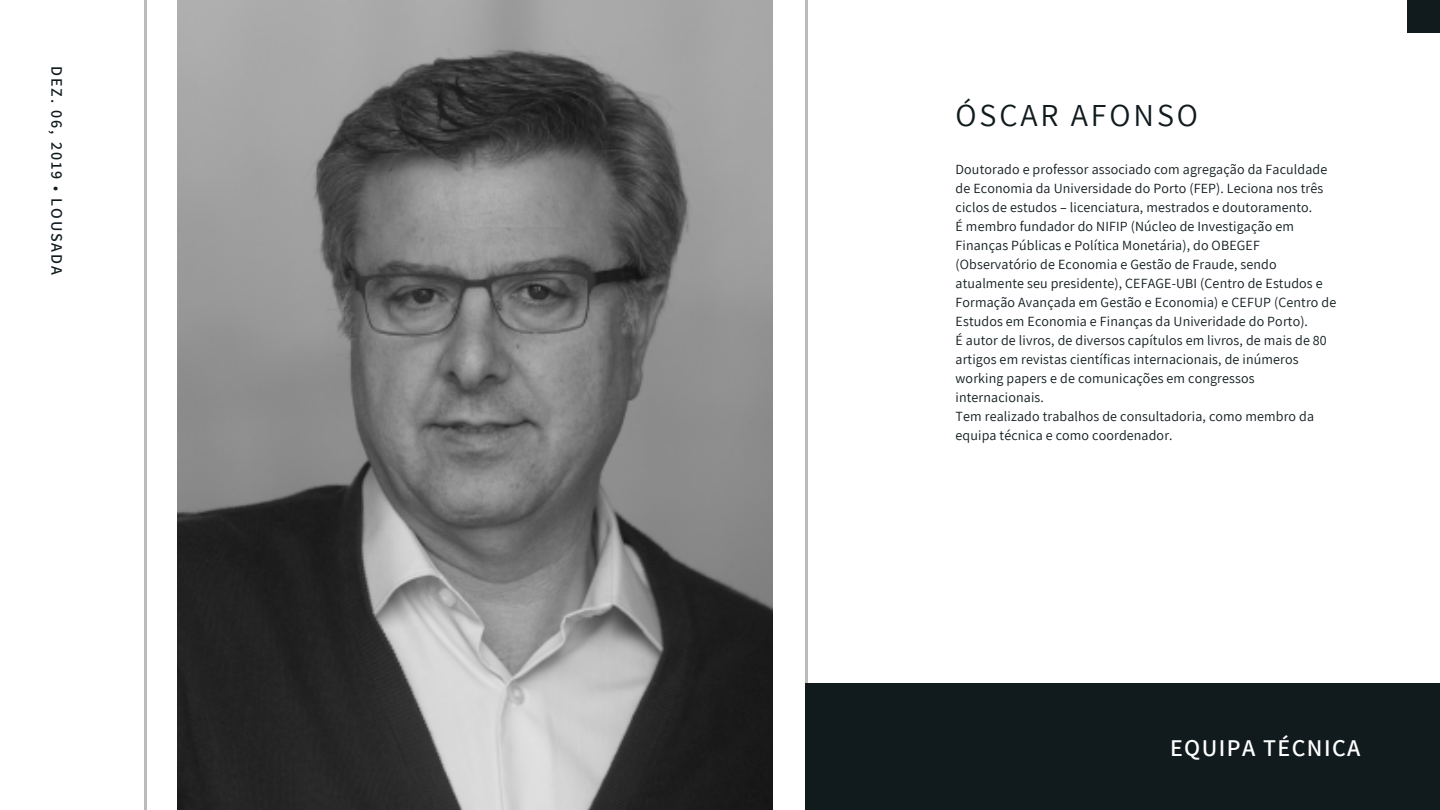
<style>
.page{position:relative;width:1440px;height:810px;background:#fff}
.page>*{position:absolute;margin:0;border:0;box-sizing:border-box;transform-origin:0 0}
.t1{font:32px "Assistant";letter-spacing:.09em;color:#111b1e}
.t2{font:600 24px "Assistant";letter-spacing:.06em;color:#fff}
.t3{font:600 16px "Assistant";letter-spacing:.12em;color:#111b1e}
.t4{font:14px/19px "Assistant";letter-spacing:.01em;color:#111b1e}
</style>
<div class="page">
<hr style="left:805px;top:0;width:2px;height:810px;background:#111b1e">
<hr style="left:145px;top:0;width:2px;height:810px;background:#111b1e">
<img style="left:177px;top:0;width:595px;height:810px">
<div style="left:805px;top:683px;width:635px;height:127px;background:#111b1e"></div>
<div style="left:1407px;top:0;width:33px;height:33px;background:#111b1e"></div>
<p class="t3" style="left:68px;top:66px;width:210px;rotate:90deg">DEZ. 06, 2019 • LOUSADA</p>
<h1 class="t1" style="left:956px;top:94px;width:244px">ÓSCAR AFONSO</h1>
<p class="t4" style="left:956px;top:159px;width:382px">Doutorado e professor associado com agregação da Faculdade de Economia da Universidade do Porto (FEP). Leciona nos três ciclos de estudos – licenciatura, mestrados e doutoramento.<br>É membro fundador do NIFIP (Núcleo de Investigação em Finanças Públicas e Política Monetária), do OBEGEF (Observatório de Economia e Gestão de Fraude, sendo atualmente seu presidente), CEFAGE-UBI (Centro de Estudos e Formação Avançada em Gestão e Economia) e CEFUP (Centro de Estudos em Economia e Finanças da Univeridade do Porto).<br>É autor de livros, de diversos capítulos em livros, de mais de 80 artigos em revistas científicas internacionais, de inúmeros working papers e de comunicações em congressos internacionais.<br>Tem realizado trabalhos de consultadoria, como membro da equipa técnica e como coordenador.</p>
<h2 class="t2" style="left:1170px;top:731px;width:192px">EQUIPA TÉCNICA</h2>
</div>
